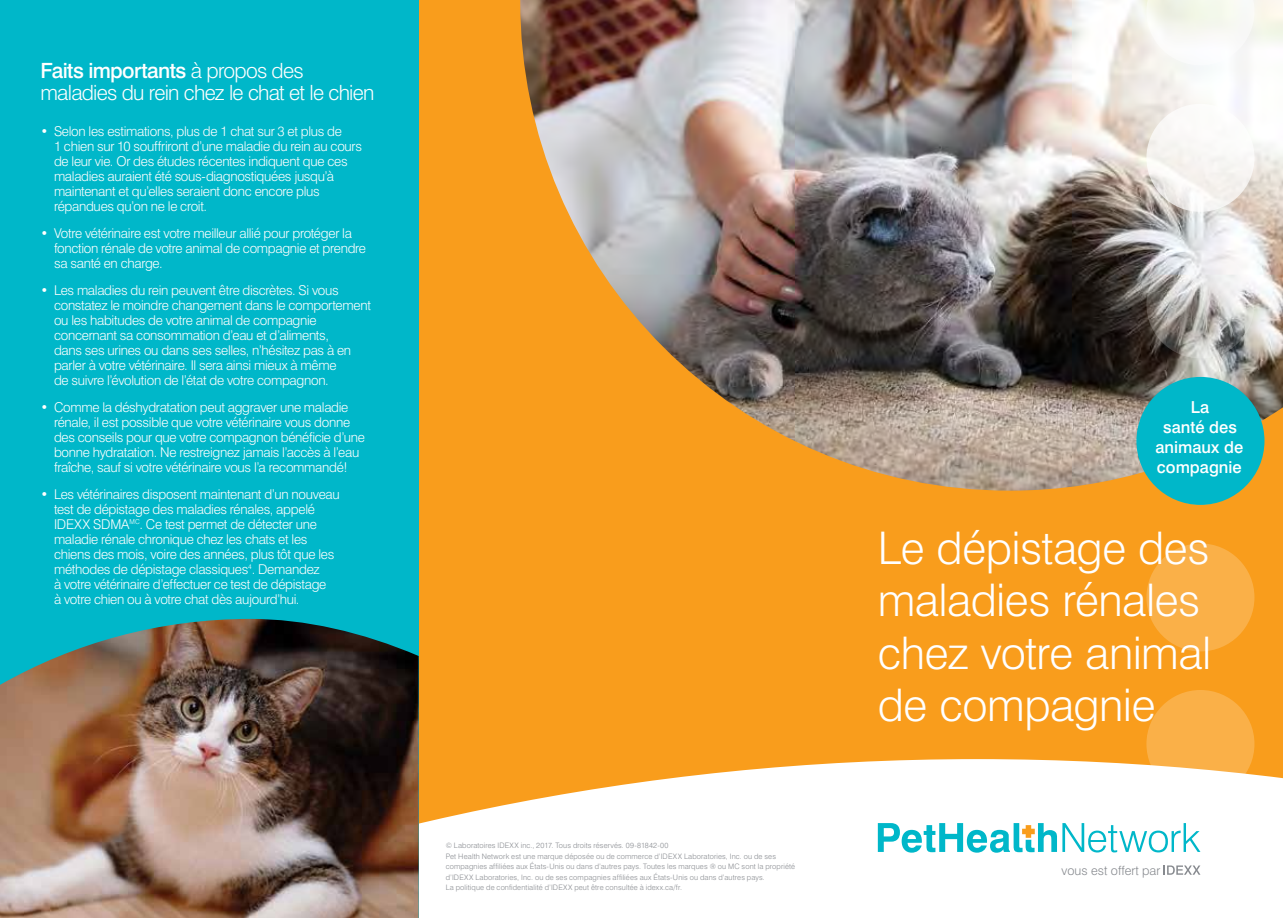
<style>
.page{position:relative;width:1283px;height:918px;background:#fff}
.page>*{position:absolute;margin:0;border:0;box-sizing:border-box;transform-origin:0 0}
.t1{font:300 45px/52.5px "Swiss 721 BT";letter-spacing:-.01em;color:#fff}
.t2{font:300 21px/22.5px "Swiss 721 BT";letter-spacing:-.035em;color:#fff}
.t3{font:500 16.5px/19.8px "Swiss 721 BT";color:#fff;text-align:center}
.t4{font:300 13.5px/15px "Swiss 721 BT";letter-spacing:-.025em;color:#fff}
.t5{font:300 12.75px "Swiss 721 BT";color:#878a8f}
.t6{font:300 7.5px/10.5px "Swiss 721 BT";letter-spacing:.015em;color:#878a8f}
.s1{font-weight:500}
</style>
<div class="page">
<div style="left:418px;top:0;width:864px;height:918px;background:#f99d1c"></div>
<svg style="left:418px;top:759px;width:864px;height:159px;background:#fef2e1"></svg>
<div style="left:0;top:0;width:418px;height:918px;background:#00b7c9"></div>
<img style="left:520px;top:0;width:762px;height:491px">
<img style="left:0;top:619px;width:418px;height:299px">
<div style="left:1146px;top:104px;width:108px;height:108px;background:linear-gradient(to right,#f3f1ee,#faf9f8);border-radius:50%"></div>
<svg style="left:1146px;top:0;width:108px;height:65px;background:#f6f7f2"></svg>
<div style="left:1146px;top:543px;width:108px;height:108px;background:#fab048;border-radius:50%"></div>
<svg style="left:1146px;top:690px;width:108px;height:108px;background:#fbc06e"></svg>
<svg style="left:1146px;top:250px;width:108px;height:108px;background:#bab9b7"></svg>
<div style="left:1136px;top:377px;width:128px;height:128px;background:#00b7c9;border-radius:50%"></div>
<svg style="left:878px;top:823px;width:376px;height:95px;background:#e4f6f8"></svg>
<h2 class="t2" style="left:40px;top:59px;width:336px"><span class="s1">Faits importants</span> à propos des maladies du rein chez le chat et le chien</h2>
<p class="t4" style="left:54px;top:124px;width:309px;text-indent:-14px">• Selon les estimations, plus de 1 chat sur 3 et plus de<br>1 chien sur 10 souffriront d’une maladie du rein au cours de leur vie. Or des études récentes indiquent que ces maladies auraient été sous-diagnostiquées jusqu’à maintenant et qu’elles seraient donc encore plus répandues qu’on ne le croit.</p>
<p class="t4" style="left:54px;top:226px;width:313px;text-indent:-14px">• Votre vétérinaire est votre meilleur allié pour protéger la fonction rénale de votre animal de compagnie et prendre sa santé en charge.</p>
<p class="t4" style="left:54px;top:283px;width:318px;text-indent:-14px">• Les maladies du rein peuvent être discrètes. Si vous constatez le moindre changement dans le comportement ou les habitudes de votre animal de compagnie concernant sa consommation d’eau et d’aliments,<br>dans ses urines ou dans ses selles, n’hésitez pas à en parler à votre vétérinaire. Il sera ainsi mieux à même<br>de suivre l’évolution de l’état de votre compagnon.</p>
<p class="t4" style="left:54px;top:400px;width:312px;text-indent:-14px">• Comme la déshydratation peut aggraver une maladie rénale, il est possible que votre vétérinaire vous donne des conseils pour que votre compagnon bénéficie d’une bonne hydratation. Ne restreignez jamais l’accès à l’eau fraîche, sauf si votre vétérinaire vous l’a recommandé!</p>
<p class="t4" style="left:54px;top:487px;width:287px;text-indent:-13px">• Les vétérinaires disposent maintenant d’un nouveau test de dépistage des maladies rénales, appelé IDEXX SDMA<sup>MC</sup>. Ce test permet de détecter une maladie rénale chronique chez les chats et les chiens des mois, voire des années, plus tôt que les méthodes de dépistage classiques<sup>4</sup>. Demandez<br>à votre vétérinaire d’effectuer ce test de dépistage<br>à votre chien ou à votre chat dès aujourd’hui.</p>
<p class="t6" style="left:446px;top:840px;width:351px">© Laboratoires IDEXX inc., 2017. Tous droits réservés. 09-81842-00<br>Pet Health Network est une marque déposée ou de commerce d’IDEXX Laboratories, Inc. ou de ses compagnies affiliées aux États-Unis ou dans d’autres pays. Toutes les marques ® ou MC sont la propriété d’IDEXX Laboratories, Inc. ou de ses compagnies affiliées aux États-Unis ou dans d’autres pays.<br>La politique de confidentialité d’IDEXX peut être consultée à idexx.ca/fr.</p>
<p class="t3" style="left:1155px;top:397px;width:89px">La<br>santé des animaux de compagnie</p>
<h1 class="t1" style="left:878px;top:521px;width:335px">Le dépistage des maladies rénales chez votre animal de compagnie</h1>
<p class="t5" style="left:1061px;top:862px;width:100px">vous est offert par</p>
</div>
